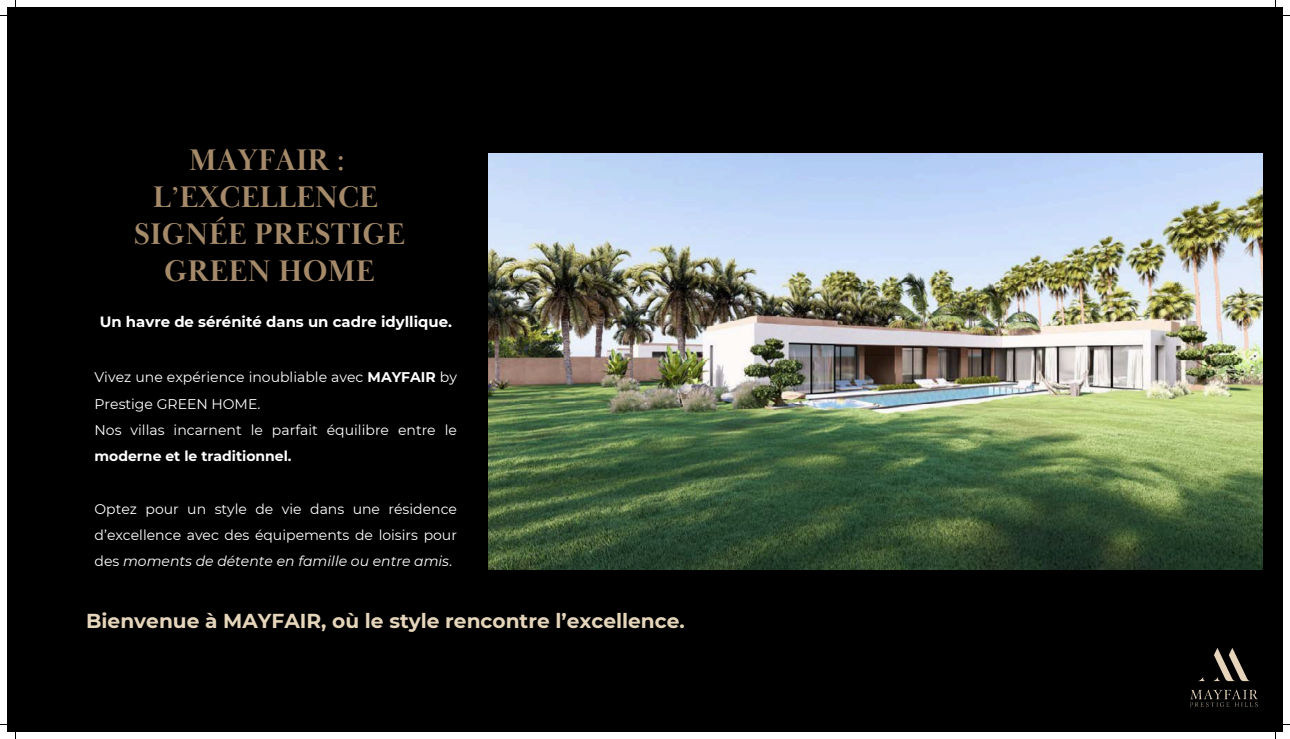
<style>
.page{position:relative;width:1290px;height:739px;background:#fff}
.page>*{position:absolute;margin:0;border:0;box-sizing:border-box;transform-origin:0 0}
.t1{font:700 30.62px/36.8px "Baskerville Display PT";letter-spacing:.01em;color:#a58a6a;text-align:center}
.t2{font:700 20.12px "Montserrat";color:#e5d5bb}
.t3{font:700 14.88px "Montserrat";color:#fff}
.t4{font:14px/26.2px "Montserrat";color:#fff}
.s1{font-weight:700}
.s2{font-style:italic}
</style>
<div class="page">
<div style="left:7px;top:7px;width:1276px;height:725px;background:#000"></div>
<img style="left:489px;top:153px;width:773px;height:416px">
<img style="left:1190px;top:648px;width:68px;height:59px">
<h1 class="t1" style="left:189px;top:142px;width:157px">MAYFAIR :</h1>
<h1 class="t1" style="left:153px;top:179px;width:227px">L’EXCELLENCE</h1>
<h3 class="t1" style="left:134px;top:217px;width:272px">SIGNÉE PRESTIGE<br>GREEN HOME</h3>
<p class="t3" style="left:100px;top:312px;width:354px">Un havre de sérénité dans un cadre idyllique.</p>
<p class="t4" style="left:95px;top:364px;width:364px">Vivez une expérience inoubliable avec <span class="s1">MAYFAIR</span> by<br>Prestige GREEN HOME.</p>
<p class="t4" style="left:95px;top:417px;width:364px">Nos villas incarnent le parfait équilibre entre le <span class="s1">moderne et le traditionnel.</span></p>
<h2 class="t4" style="left:95px;top:495px;width:364px;text-align:justify">Optez pour un style de vie dans une résidence d’excellence avec des équipements de loisirs pour des <span class="s2">moments de détente en famille ou entre amis</span>.</h2>
<p class="t2" style="left:86px;top:608px;width:600px">Bienvenue à MAYFAIR, où le style rencontre l’excellence.</p>
</div>
